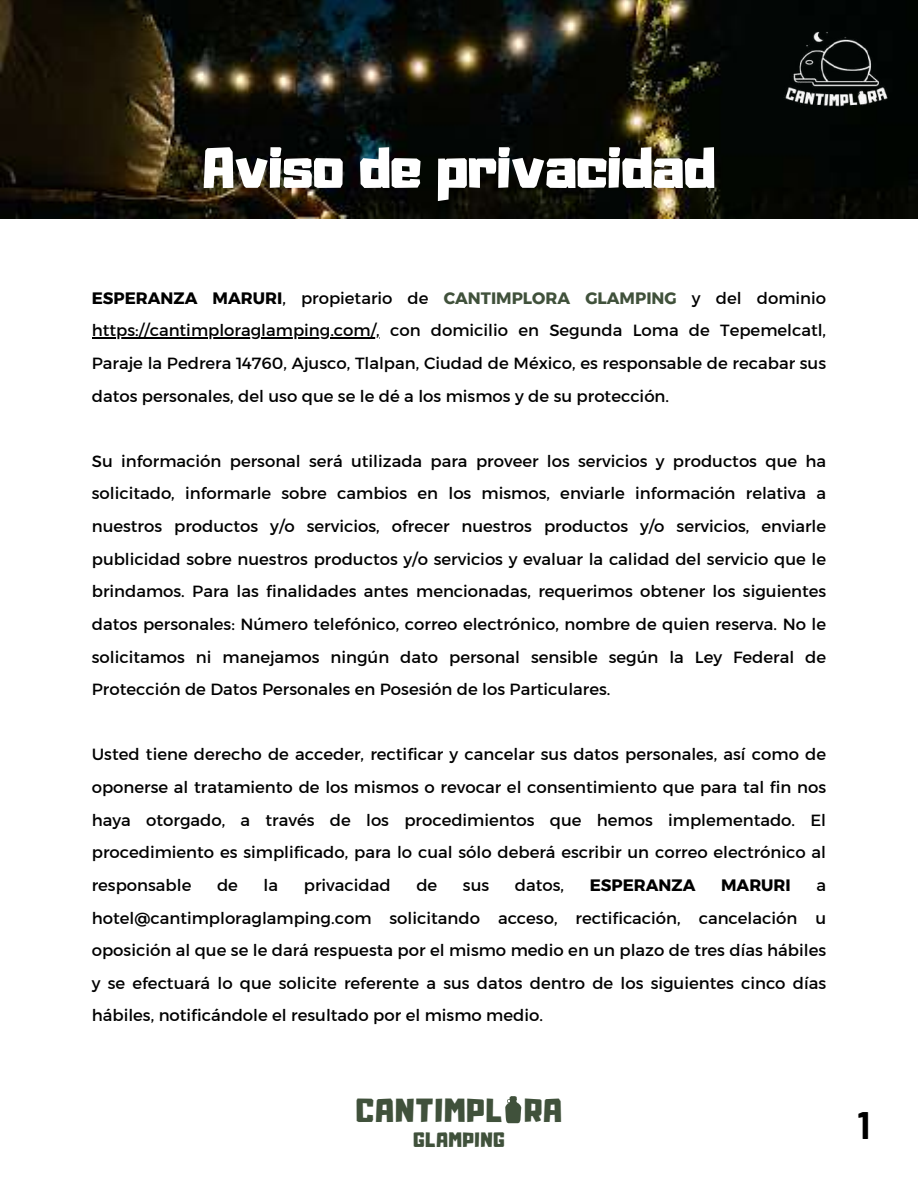
<style>
.page{position:relative;width:918px;height:1188px;background:#fff}
.page>*{position:absolute;margin:0;border:0;box-sizing:border-box;transform-origin:0 0}
.t1{font:51px "Adumu";color:#fff}
.t2{font:700 37.5px "Barlow";color:#000}
.t3{font:29.4px "Adumu";letter-spacing:.055em;color:#40513b}
.t4{font:18.3px "Adumu";letter-spacing:.055em;color:#40513b}
.t5{font:16.5px/32.7px "Kief Montaser Regular";color:#000;text-align:justify}
.t6{font:16.5px "Kief Montaser Bold";color:#000}
.s1{font-family:"Kief Montaser Bold"}
.s2{font-family:"Kief Montaser Bold";color:#40513b}
</style>
<div class="page">
<img style="left:0;top:0;width:918px;height:218px">
<img style="left:781px;top:27px;width:109px;height:82px">
<svg style="left:505px;top:1096px;width:16px;height:27px"></svg>
<hr style="left:92px;top:337px;width:288px;height:2px;background:#000">
<h1 class="t1" style="left:203px;top:147px;width:514px">Aviso de privacidad</h1>
<p class="t5" style="left:92px;top:281px;width:736px"><span class="s1">ESPERANZA MARURI</span>, propietario de <span class="s2">CANTIMPLORA GLAMPING</span> y del dominio https://cantimploraglamping.com/, con domicilio en Segunda Loma de Tepemelcatl, Paraje la Pedrera 14760, Ajusco, Tlalpan, Ciudad de México, es responsable de recabar sus datos personales, del uso que se le dé a los mismos y de su protección.</p>
<p class="t5" style="left:92px;top:444px;width:736px">Su información personal será utilizada para proveer los servicios y productos que ha solicitado, informarle sobre cambios en los mismos, enviarle información relativa a nuestros productos y/o servicios, ofrecer nuestros productos y/o servicios, enviarle publicidad sobre nuestros productos y/o servicios y evaluar la calidad del servicio que le brindamos. Para las finalidades antes mencionadas, requerimos obtener los siguientes datos personales: Número telefónico, correo electrónico, nombre de quien reserva. No le solicitamos ni manejamos ningún dato personal sensible según la Ley Federal de Protección de Datos Personales en Posesión de los Particulares.</p>
<p class="t5" style="left:92px;top:738px;width:736px">Usted tiene derecho de acceder, rectificar y cancelar sus datos personales, así como de oponerse al tratamiento de los mismos o revocar el consentimiento que para tal fin nos haya otorgado, a través de los procedimientos que hemos implementado. El procedimiento es simplificado, para lo cual sólo deberá escribir un correo electrónico al responsable</p>
<p class="t5" style="left:217px;top:869px;width:22px">de</p>
<p class="t5" style="left:264px;top:869px;width:16px">la</p>
<p class="t5" style="left:304px;top:869px;width:88px">privacidad</p>
<p class="t5" style="left:416px;top:869px;width:22px">de</p>
<p class="t5" style="left:463px;top:869px;width:28px">sus</p>
<p class="t5" style="left:515px;top:869px;width:51px">datos,</p>
<p class="t6" style="left:590px;top:875px;width:107px">ESPERANZA</p>
<p class="t6" style="left:721px;top:875px;width:71px">MARURI</p>
<p class="t5" style="left:92px;top:869px;width:736px;text-indent:725px">a hotel@cantimploraglamping.com solicitando acceso, rectificación, cancelación u oposición al que se le dará respuesta por el mismo medio en un plazo de tres días hábiles y se efectuará lo que solicite referente a sus datos dentro de los siguientes cinco días hábiles, notificándole el resultado por el mismo medio.</p>
<h3 class="t3" style="left:356px;top:1099px;width:207px">CANTIMPL RA</h3>
<p class="t4" style="left:413px;top:1133px;width:93px">GLAMPING</p>
<h2 class="t2" style="left:858px;top:1102px;width:14px">1</h2>
</div>
